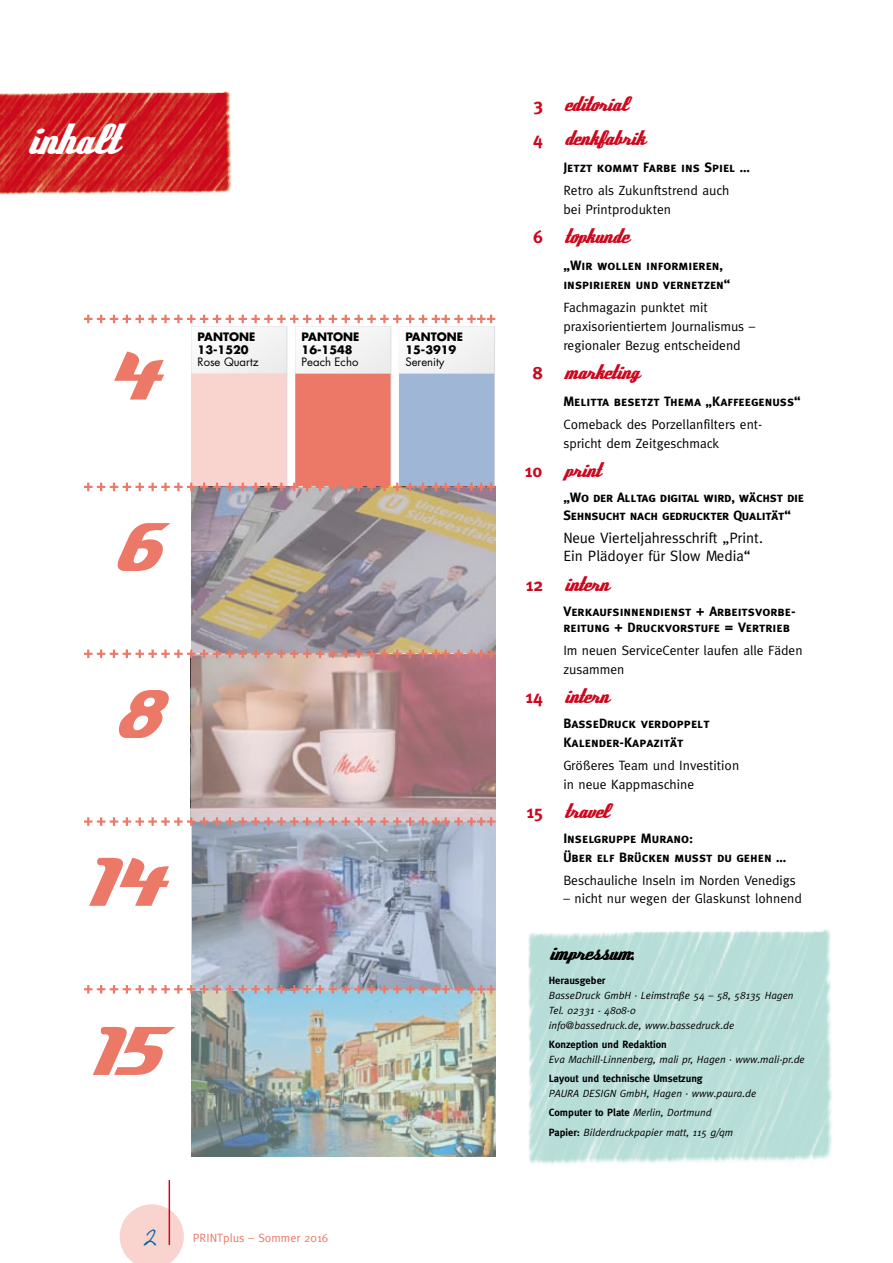
<style>
.page{position:relative;width:893px;height:1263px;background:#fff}
.page>*{position:absolute;margin:0;border:0;box-sizing:border-box;transform-origin:0 0}
.t1{font:129.3px/168px "Deftone Stylus";color:#ec7867;text-align:justify}
.t2{font:46.5px "Deftone Stylus";color:#fff}
.t3{font:30px "Linotype Feltpen";color:#00619c}
.t4{font:22.5px/33.5px "Deftone Stylus";color:#cd071e}
.t5{font:22.5px "Deftone Stylus";color:#000}
.t6{font:15px/18.8px "Meta";color:#000}
.t7{font:13.5px/18.8px "Meta";color:#000}
.t8{font:13.5px/18.8px "Meta Bold Caps";color:#000}
.t9{font:13.5px/18px "Meta Bold Caps";letter-spacing:-.02em;color:#000}
.t10{font:12px "Meta";color:#ec7867}
.t11{font:700 11.25px/12.3px "Futura";color:#000}
.t12{font:11.25px "Futura";color:#000}
.t13{font:italic 10.5px/15px "Meta";color:#000}
.t14{font:700 10.5px "Meta";color:#000}
.s1{font-family:"Meta Plus";font-weight:700;font-size:18px}
.s2{font-weight:700;font-style:normal}
</style>
<div class="page">
<img style="left:528px;top:929px;width:304px;height:235px">
<svg style="left:191px;top:826px;width:304px;height:159px;background:#a3a3b6"></svg>
<svg style="left:191px;top:491px;width:304px;height:158px;background:#a59d99"></svg>
<svg style="left:191px;top:658px;width:304px;height:159px;background:#be9e9d"></svg>
<img style="left:0;top:91px;width:232px;height:104px">
<img style="left:191px;top:993px;width:304px;height:164px">
<svg style="left:84px;top:315px;width:411px;height:176px"></svg>
<svg style="left:84px;top:649px;width:411px;height:9px"></svg>
<svg style="left:84px;top:817px;width:411px;height:9px"></svg>
<svg style="left:84px;top:985px;width:411px;height:8px"></svg>
<svg style="left:120px;top:1204px;width:64px;height:59px"></svg>
<hr style="left:169px;top:1180px;width:1px;height:65px;background:#cd071e">
<h2 class="t2" style="left:26px;top:115px;width:91px">inhalt</h2>
<h1 class="t1" style="left:103px;top:278px;width:55px">4</h1>
<p class="t11" style="left:198px;top:331px;width:59px">PANTONE<br>13-1520</p>
<p class="t12" style="left:198px;top:355px;width:63px">Rose Quartz</p>
<p class="t11" style="left:302px;top:331px;width:59px">PANTONE<br>16-1548</p>
<p class="t12" style="left:302px;top:355px;width:58px">Peach Echo</p>
<p class="t11" style="left:405px;top:331px;width:59px">PANTONE<br>15-3919</p>
<p class="t12" style="left:405px;top:355px;width:41px">Serenity</p>
<h1 class="t1" style="left:86px;top:449px;width:77px">6<br>8<br>14<br>15</h1>
<h3 class="t3" style="left:145px;top:1216px;width:13px">2</h3>
<p class="t10" style="left:193px;top:1230px;width:137px">PRINTplus – Sommer 2016</p>
<h3 class="t4" style="left:533px;top:88px;width:112px"><span class="s1">3</span> editorial<br><span class="s1">4</span> denkfabrik</h3>
<p class="t8" style="left:563px;top:158px;width:188px">Jetzt kommt Farbe ins Spiel …</p>
<p class="t7" style="left:563px;top:181px;width:168px">Retro als Zukunftstrend auch bei Printprodukten</p>
<h3 class="t4" style="left:533px;top:220px;width:96px"><span class="s1">6</span> topkunde</h3>
<p class="t8" style="left:563px;top:256px;width:169px">„Wir wollen informieren, inspirieren und vernetzen“</p>
<p class="t7" style="left:563px;top:298px;width:193px">Fachmagazin punktet mit praxisorientiertem Journalismus – regionaler Bezug entscheidend</p>
<h3 class="t4" style="left:532px;top:356px;width:107px"><span class="s1">8</span> marketing</h3>
<p class="t8" style="left:563px;top:392px;width:239px">Melitta besetzt Thema „Kaffeegenuss“</p>
<p class="t7" style="left:563px;top:415px;width:200px">Comeback des Porzellanfilters ent&shy;spricht dem Zeitgeschmack</p>
<h3 class="t4" style="left:525px;top:454px;width:76px"><span class="s1">10</span> print</h3>
<p class="t9" style="left:563px;top:488px;width:242px">„Wo der Alltag digital wird, wächst die<br>Sehnsucht nach gedruckter Qualität“</p>
<p class="t6" style="left:563px;top:528px;width:201px">Neue Vierteljahresschrift „Print.<br>Ein Plädoyer für Slow Media“</p>
<h3 class="t4" style="left:526px;top:567px;width:83px"><span class="s1">12</span> intern</h3>
<p class="t8" style="left:563px;top:602px;width:234px;line-height:16.5px">Verkaufsinnendienst + Arbeitsvorbe&shy;reitung + Druckvorstufe = Vertrieb</p>
<p class="t7" style="left:563px;top:641px;width:241px">Im neuen ServiceCenter laufen alle Fäden zusammen</p>
<h3 class="t4" style="left:526px;top:680px;width:83px"><span class="s1">14</span> intern</h3>
<p class="t8" style="left:563px;top:714px;width:148px">BasseDruck verdoppelt<br>Kalender-Kapazität</p>
<p class="t7" style="left:563px;top:756px;width:177px">Größeres Team und Investition in neue Kappmaschine</p>
<h3 class="t4" style="left:527px;top:794px;width:82px"><span class="s1">15</span> travel</h3>
<p class="t8" style="left:563px;top:829px;width:224px">Inselgruppe Murano:<br>Über elf Brücken musst du gehen …</p>
<p class="t7" style="left:563px;top:870px;width:234px">Beschauliche Inseln im Norden Venedigs</p>
<p class="t7" style="left:563px;top:889px;width:240px">– nicht nur wegen der Glaskunst lohnend</p>
<p class="t11" style="left:612px;top:343px;width:53px">12-0752</p>
<p class="t11" style="left:612px;top:514px;width:59px">PANTONE<br>15-0146</p>
<p class="t12" style="left:612px;top:538px;width:61px">Green Flash</p>
<h3 class="t5" style="left:549px;top:941px;width:88px">impressum<span class="s1">:</span></h3>
<p class="t14" style="left:549px;top:974px;width:58px">Herausgeber</p>
<p class="t13" style="left:549px;top:987px;width:246px">BasseDruck GmbH · Leimstraße 54 – 58, 58135 Hagen<br>Tel. 02331 - 4808-0<br>info@bassedruck.de, www.bassedruck.de</p>
<p class="t14" style="left:549px;top:1038px;width:119px">Konzeption und Redaktion</p>
<p class="t13" style="left:549px;top:1051px;width:257px">Eva Machill-Linnenberg, mali pr, Hagen · www.mali-pr.de</p>
<p class="t14" style="left:549px;top:1072px;width:155px">Layout und technische Umsetzung</p>
<p class="t13" style="left:549px;top:1084px;width:209px;line-height:19.2px">PAURA DESIGN GmbH, Hagen · www.paura.de<br><span class="s2">Computer to Plate</span> Merlin, Dortmund<br><span class="s2">Papier:</span> Bilderdruckpapier matt, 115 g/qm</p>
</div>
